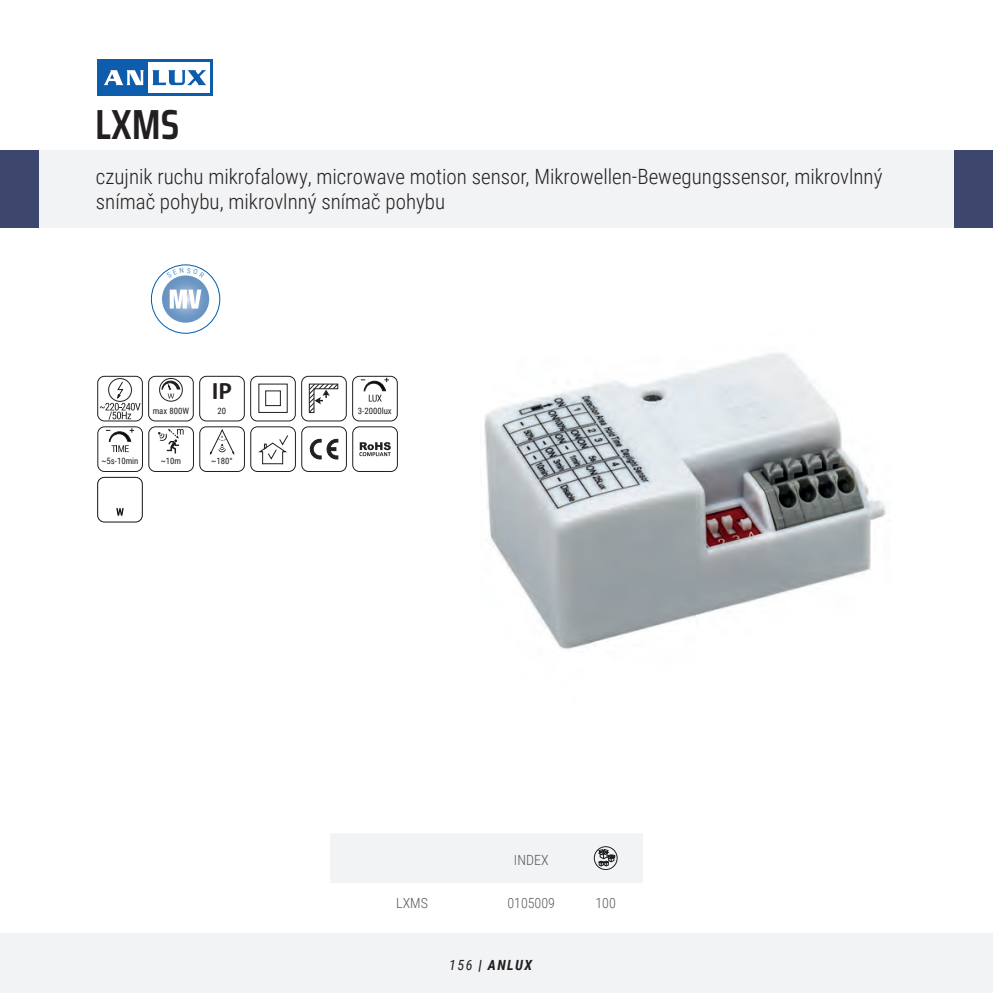
<style>
.page{position:relative;width:993px;height:993px;background:#fff}
.page>*{position:absolute;margin:0;border:0;box-sizing:border-box;transform-origin:0 0}
.t1{font:600 42px "Saira Condensed";color:#231f20}
.t2{font:700 25.38px "Calibri";color:#231f20}
.t3{font:300 21px/25.2px "Roboto Condensed";color:#231f20}
.BODYSTYLE{font:300 14px "Roboto Condensed";color:#57585a}
.t4{font:italic 700 14px "Roboto Condensed";letter-spacing:.1em;color:#231f20}
.t5{font:8.75px "Roboto Condensed";color:#231f20}
.s1{font-weight:400}
</style>
<div class="page">
<div style="left:0;top:933px;width:992px;height:59px;background:#f2f3f4"></div>
<div style="left:0;top:150px;width:992px;height:78px;background:#f2f3f4"></div>
<div style="left:97px;top:60px;width:116px;height:36px;background:#0d5dac"></div>
<div style="left:148px;top:62px;width:61px;height:31px;background:#fff"></div>
<svg style="left:152px;top:70px;width:54px;height:15px"></svg>
<svg style="left:104px;top:70px;width:40px;height:15px"></svg>
<svg style="left:162px;top:275px;width:47px;height:47px"></svg>
<svg style="left:170px;top:289px;width:31px;height:19px"></svg>
<div style="left:151px;top:264px;width:69px;height:69px;border:1px solid #015dac;border-radius:50%"></div>
<img style="left:484px;top:353px;width:403px;height:297px">
<div style="left:97px;top:376px;width:46px;height:45px;border:1px solid #231f20;border-radius:7px"></div>
<div style="left:108px;top:378px;width:24px;height:23px;border:1px solid #231f20;border-radius:50%"></div>
<svg style="left:100px;top:381px;width:40px;height:38px"></svg>
<div style="left:148px;top:376px;width:46px;height:45px;border:1px solid #231f20;border-radius:7px"></div>
<div style="left:159px;top:378px;width:23px;height:23px;border:1px solid #231f20;border-radius:50%"></div>
<svg style="left:161px;top:380px;width:19px;height:18px"></svg>
<div style="left:199px;top:376px;width:45px;height:45px;border:1px solid #231f20;border-radius:7px"></div>
<div style="left:250px;top:376px;width:45px;height:45px;border:1px solid #231f20;border-radius:7px"></div>
<div style="left:265px;top:390px;width:15px;height:16px;border:1px solid #231f20"></div>
<div style="left:301px;top:376px;width:45px;height:45px;border:1px solid #231f20;border-radius:7px"></div>
<svg style="left:308px;top:383px;width:30px;height:30px"></svg>
<div style="left:352px;top:376px;width:45px;height:45px;border:1px solid #231f20;border-radius:7px"></div>
<svg style="left:360px;top:377px;width:29px;height:24px"></svg>
<div style="left:97px;top:426px;width:46px;height:45px;border:1px solid #231f20;border-radius:7px"></div>
<svg style="left:106px;top:428px;width:28px;height:24px"></svg>
<div style="left:148px;top:426px;width:46px;height:45px;border:1px solid #231f20;border-radius:7px"></div>
<svg style="left:158px;top:429px;width:25px;height:24px"></svg>
<div style="left:199px;top:426px;width:46px;height:45px;border:1px solid #231f20;border-radius:7px"></div>
<svg style="left:210px;top:429px;width:25px;height:25px"></svg>
<div style="left:250px;top:426px;width:46px;height:45px;border:1px solid #231f20;border-radius:7px"></div>
<svg style="left:258px;top:435px;width:30px;height:29px"></svg>
<div style="left:301px;top:426px;width:45px;height:45px;border:1px solid #231f20;border-radius:7px"></div>
<svg style="left:309px;top:438px;width:29px;height:21px"></svg>
<svg style="left:359px;top:442px;width:31px;height:14px"></svg>
<div style="left:352px;top:426px;width:45px;height:45px;border:1px solid #231f20;border-radius:7px"></div>
<div style="left:97px;top:477px;width:46px;height:45px;border:1px solid #111315;border-radius:7px"></div>
<svg style="left:116px;top:508px;width:8px;height:7px"></svg>
<div style="left:330px;top:834px;width:312px;height:48px;background:#f2f3f4"></div>
<div style="left:593px;top:846px;width:24px;height:23px;border:1px solid #231f20;border-radius:50%"></div>
<div style="left:0;top:150px;width:38px;height:78px;background:#3d466c"></div>
<div style="left:954px;top:150px;width:38px;height:78px;background:#3d466c"></div>
<svg style="left:166px;top:267px;width:38px;height:11px"></svg>
<p class="t1" style="left:95px;top:92px;width:86px">LXMS</p>
<p class="t3" style="left:96px;top:163px;width:787px">czujnik ruchu mikrofalowy, microwave motion sensor, Mikrowellen-Bewegungssensor, mikrovlnný snímač pohybu, mikrovlnný snímač pohybu</p>
<p class="t5" style="left:153px;top:404px;width:38px">max 800W</p>
<p class="t2" style="left:212px;top:372px;width:22px">IP</p>
<p class="t5" style="left:217px;top:404px;width:10px">20</p>
<p class="t5" style="left:358px;top:404px;width:35px">3-2000lux</p>
<p class="t5" style="left:101px;top:455px;width:39px">~5s-10min</p>
<p class="t5" style="left:161px;top:455px;width:22px">~10m</p>
<p class="t5" style="left:211px;top:455px;width:23px">~180°</p>
<p class="BODYSTYLE" style="left:514px;top:850px;width:36px">INDEX</p>
<p class="BODYSTYLE" style="left:396px;top:892px;width:33px">LXMS</p>
<p class="BODYSTYLE" style="left:507px;top:892px;width:49px">0105009</p>
<p class="BODYSTYLE" style="left:595px;top:892px;width:22px">100</p>
<p class="t4" style="left:449px;top:955px;width:84px"><span class="s1">156</span> | ANLUX</p>
</div>
